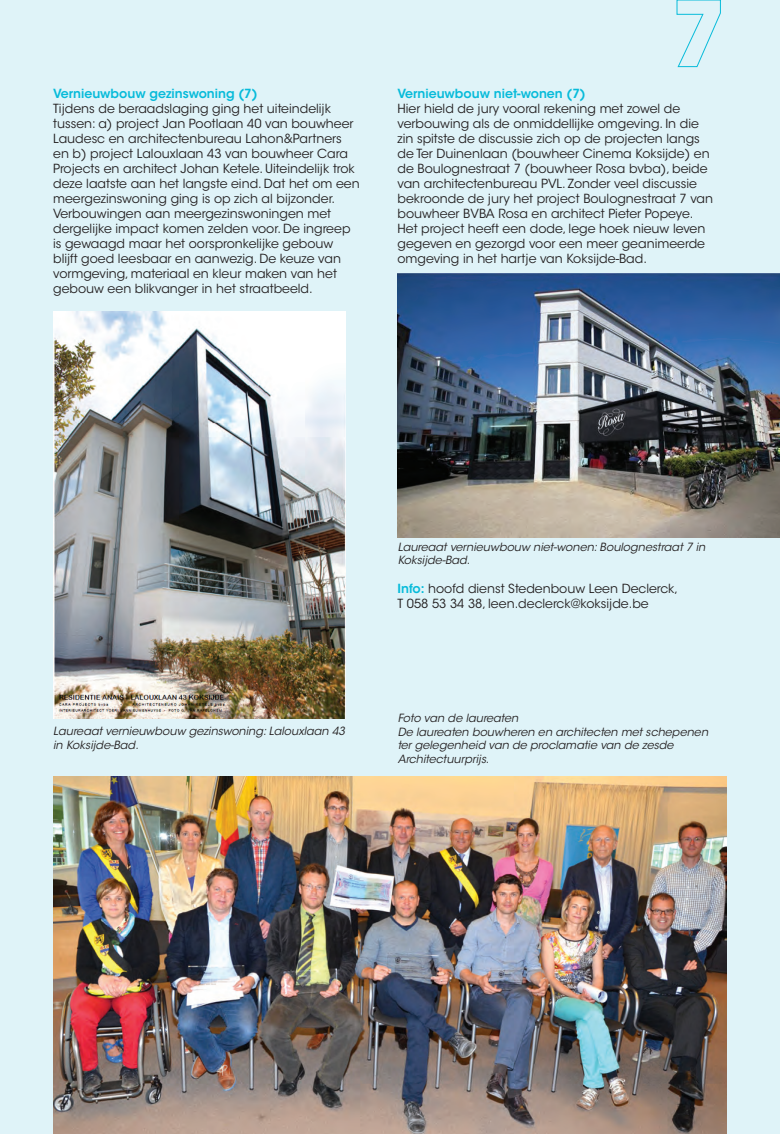
<style>
.page{position:relative;width:780px;height:1134px;background:#dff3f8}
.page>*{position:absolute;margin:0;border:0;box-sizing:border-box;transform-origin:0 0}
.t1{font:12.5px/15px "ITC Avant Garde Std";color:#231f20}
.t2{font:600 12.5px "ITC Avant Garde Std";color:#07bbda}
.t3{font:italic 11.25px/13.5px "ITC Avant Garde Std";color:#231f20}
.s1{font-weight:600;color:#07bbda}
</style>
<div class="page">
<img style="left:53px;top:776px;width:673px;height:358px">
<img style="left:397px;top:273px;width:383px;height:264px">
<img style="left:53px;top:312px;width:292px;height:406px">
<svg style="left:676px;top:0;width:45px;height:67px"></svg>
<p class="t2" style="left:53px;top:85px;width:206px">Vernieuwbouw gezinswoning (7)</p>
<p class="t1" style="left:53px;top:101px;width:308px">Tijdens de beraadslaging ging het uiteindelijk tussen: a) project Jan Pootlaan 40 van bouwheer Laudesc en architectenbureau Lahon&amp;Partners en b) project Lalouxlaan 43 van bouwheer Cara Projects en architect Johan Ketele. Uiteindelijk trok deze laatste aan het langste eind. Dat het om een meergezinswoning ging is op zich al bijzonder.<br>Verbouwingen aan meergezinswoningen met dergelijke impact komen zelden voor. De ingreep is gewaagd maar het oorspronkelijke gebouw blijft goed leesbaar en aanwezig. De keuze van vormgeving, materiaal en kleur maken van het gebouw een blikvanger in het straatbeeld.</p>
<p class="t2" style="left:397px;top:85px;width:190px">Vernieuwbouw niet-wonen (7)</p>
<p class="t1" style="left:397px;top:101px;width:317px">Hier hield de jury vooral rekening met zowel de verbouwing als de onmiddellijke omgeving. In die zin spitste de discussie zich op de projecten langs de Ter Duinenlaan (bouwheer Cinema Koksijde) en de Boulognestraat 7 (bouwheer Rosa bvba), beide van architectenbureau PVL. Zonder veel discussie bekroonde de jury het project Boulognestraat 7 van bouwheer BVBA Rosa en architect Pieter Popeye.<br>Het project heeft een dode, lege hoek nieuw leven gegeven en gezorgd voor een meer geanimeerde omgeving in het hartje van Koksijde-Bad.</p>
<p class="t3" style="left:53px;top:725px;width:293px">Laureaat vernieuwbouw gezinswoning: Lalouxlaan 43 in Koksijde-Bad.</p>
<p class="t3" style="left:397px;top:540px;width:309px">Laureaat vernieuwbouw niet-wonen: Boulognestraat 7 in<br>Koksijde-Bad.</p>
<p class="t1" style="left:397px;top:581px;width:282px"><span class="s1">Info:</span> hoofd dienst Stedenbouw Leen Declerck,<br>T 058 53 34 38, leen.declerck@koksijde.be</p>
<p class="t3" style="left:397px;top:712px;width:312px">Foto van de laureaten<br>De laureaten bouwheren en architecten met schepenen ter gelegenheid van de proclamatie van de zesde Architectuurprijs.</p>
</div>
